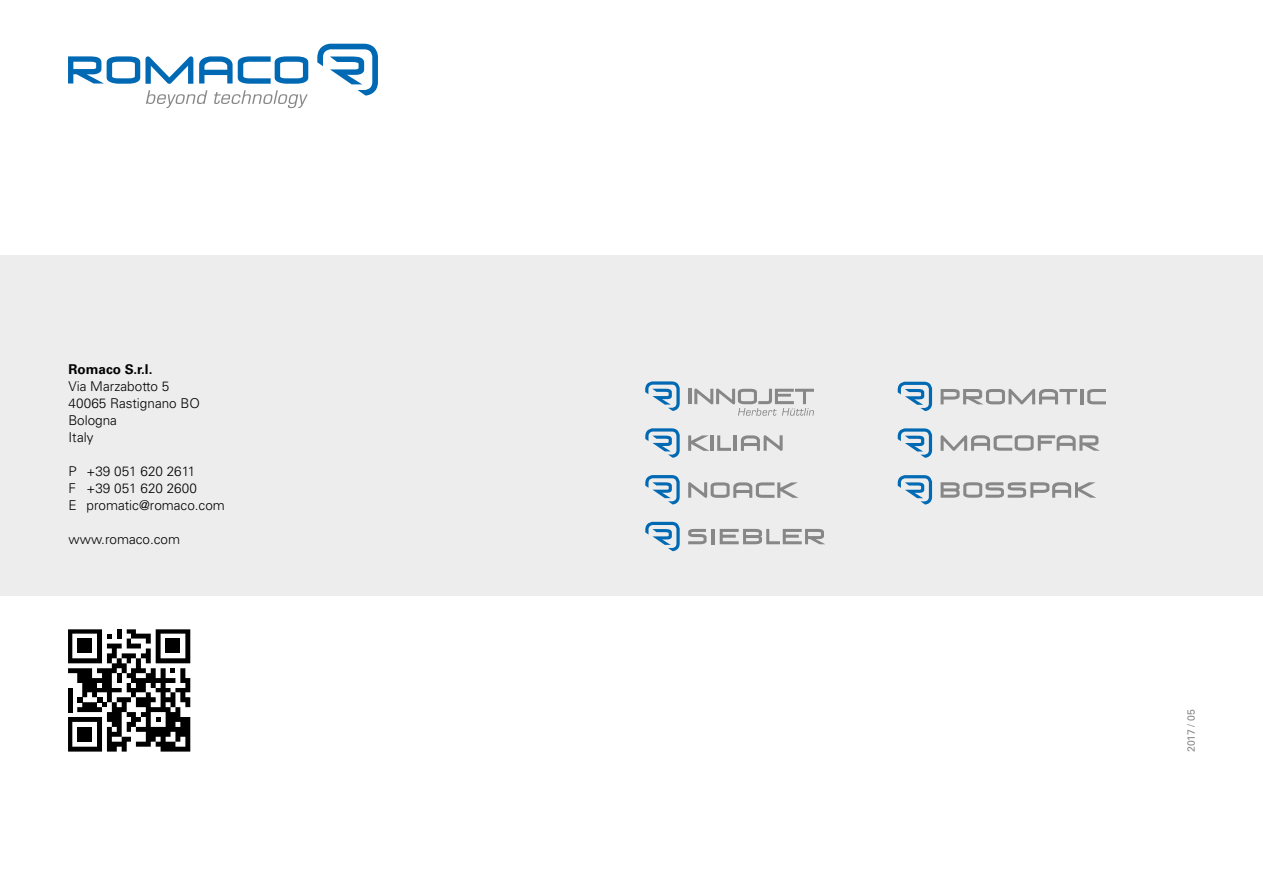
<style>
.page{position:relative;width:1263px;height:893px;background:#fff}
.page>*{position:absolute;margin:0;border:0;box-sizing:border-box;transform-origin:0 0}
.t1{font:300 13.5px/17px "Univers LT Std";color:#000}
.t2{font:700 13.5px "Univers LT Std";color:#000}
.t3{font:10.5px "Univers LT Std";letter-spacing:-.01em;color:#878787}
</style>
<div class="page">
<div style="left:0;top:255px;width:1263px;height:340px;background:#ededed"></div>
<svg style="left:68px;top:629px;width:122px;height:123px"></svg>
<div style="left:77px;top:727px;width:15px;height:15px;background:#000"></div>
<svg style="left:199px;top:56px;width:109px;height:28px"></svg>
<svg style="left:68px;top:56px;width:125px;height:28px"></svg>
<svg style="left:146px;top:90px;width:162px;height:18px"></svg>
<svg style="left:317px;top:44px;width:61px;height:52px"></svg>
<svg style="left:898px;top:475px;width:34px;height:30px"></svg>
<svg style="left:940px;top:482px;width:156px;height:16px"></svg>
<svg style="left:645px;top:428px;width:35px;height:30px"></svg>
<hr style="left:710px;top:435px;width:3px;height:16px;background:#878787">
<hr style="left:734px;top:435px;width:3px;height:16px;background:#878787">
<svg style="left:688px;top:435px;width:21px;height:16px"></svg>
<svg style="left:741px;top:435px;width:42px;height:16px"></svg>
<svg style="left:717px;top:435px;width:14px;height:16px"></svg>
<hr style="left:688px;top:389px;width:3px;height:15px;background:#878787">
<svg style="left:694px;top:388px;width:120px;height:28px"></svg>
<svg style="left:645px;top:381px;width:35px;height:30px"></svg>
<svg style="left:898px;top:428px;width:34px;height:30px"></svg>
<svg style="left:940px;top:435px;width:160px;height:16px"></svg>
<svg style="left:645px;top:475px;width:35px;height:29px"></svg>
<svg style="left:688px;top:482px;width:111px;height:16px"></svg>
<svg style="left:898px;top:382px;width:34px;height:29px"></svg>
<hr style="left:1080px;top:389px;width:3px;height:15px;background:#878787">
<svg style="left:1087px;top:389px;width:19px;height:15px"></svg>
<svg style="left:940px;top:389px;width:137px;height:15px"></svg>
<svg style="left:645px;top:522px;width:35px;height:29px"></svg>
<hr style="left:711px;top:529px;width:3px;height:15px;background:#878787">
<svg style="left:688px;top:529px;width:19px;height:15px"></svg>
<svg style="left:720px;top:529px;width:105px;height:15px"></svg>
<p class="t2" style="left:69px;top:362px;width:85px">Romaco S.r.l.</p>
<p class="t1" style="left:69px;top:378px;width:133px">Via Marzabotto 5<br>40065 Rastignano BO<br>Bologna<br>Italy</p>
<p class="t1" style="left:69px;top:463px;width:158px">P +39 051 620 2611<br>F +39 051 620 2600<br>E promatic@romaco.com</p>
<p class="t1" style="left:69px;top:531px;width:113px">www.romaco.com</p>
<p class="t3" style="left:1185px;top:752px;width:45px;rotate:-90deg">2017 / 05</p>
</div>
